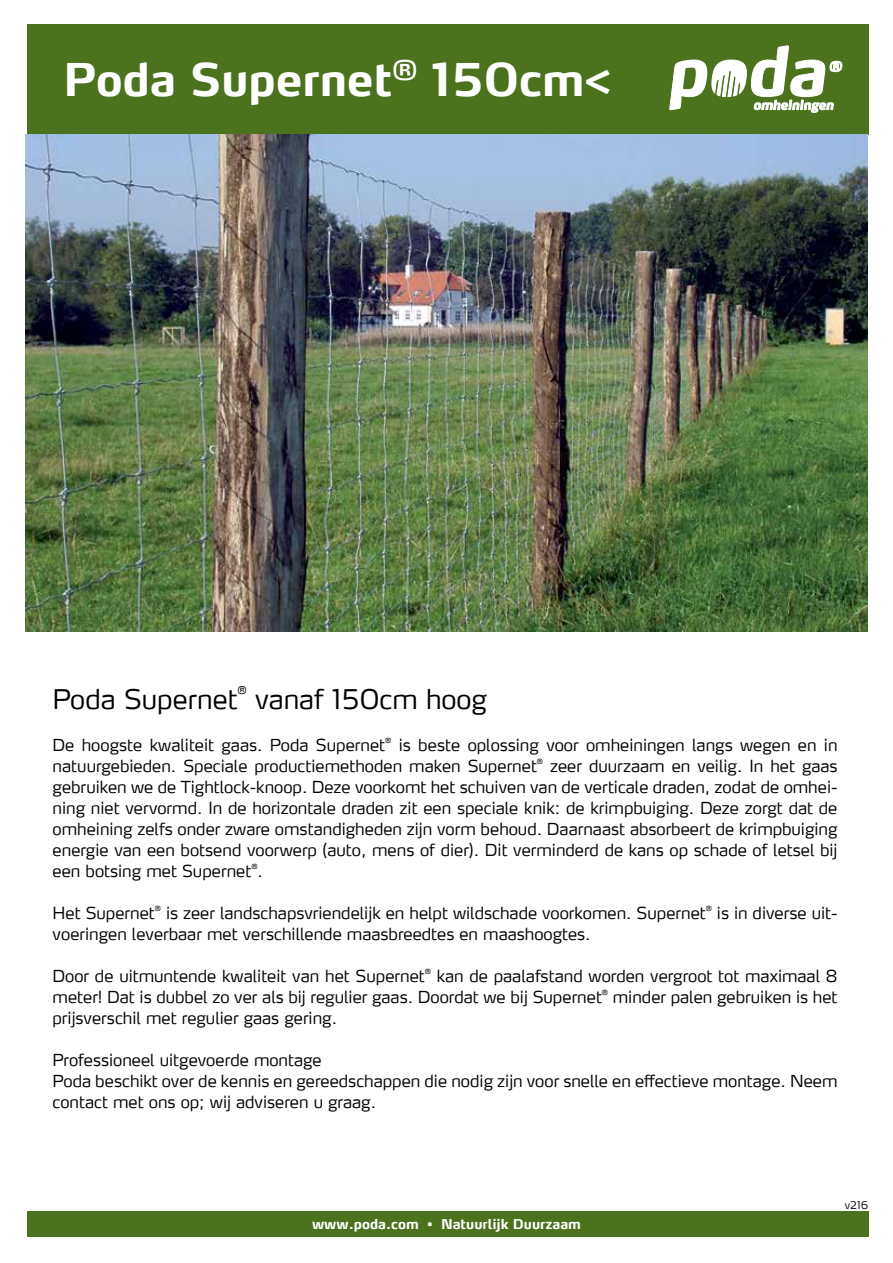
<style>
.page{position:relative;width:893px;height:1263px;background:#fff}
.page>*{position:absolute;margin:0;border:0;box-sizing:border-box;transform-origin:0 0}
.t1{font:700 45px "Max LF";color:#fff}
.t2{font:300 27px "Max LF";color:#000}
.t3{font:300 16.5px/21px "Max LF";color:#000}
.t4{font:700 13.5px "Max";color:#fff}
.t5{font:300 10.5px "Max LF";color:#000}
.t6{font:300 7.05px "Max LF";color:#000}
</style>
<div class="page">
<div style="left:27px;top:24px;width:842px;height:110px;background:#4c721d"></div>
<div style="left:27px;top:1211px;width:842px;height:26px;background:#4c721d"></div>
<svg style="left:669px;top:45px;width:173px;height:68px"></svg>
<img style="left:26px;top:134px;width:841px;height:497px">
<h1 class="t1" style="left:63px;top:51px;width:550px">Poda Supernet<sup>®</sup> 150cm&lt;</h1>
<h2 class="t2" style="left:53px;top:682px;width:186px">Poda Supernet</h2>
<p class="t5" style="left:237px;top:684px;width:11px">®</p>
<h2 class="t2" style="left:255px;top:682px;width:234px">vanaf 150cm hoog</h2>
<p class="t3" style="left:53px;top:734px;width:334px">De hoogste kwaliteit gaas. Poda Supernet</p>
<p class="t6" style="left:385px;top:736px;width:8px">®</p>
<p class="t3" style="left:53px;top:734px;width:786px;text-indent:346px">is beste oplossing voor omheiningen langs wegen en in natuurgebieden. Speciale productiemethoden maken Supernet</p>
<p class="t6" style="left:537px;top:757px;width:8px">®</p>
<p class="t3" style="left:53px;top:755px;width:786px;text-align:justify;text-indent:498px">zeer duurzaam en veilig. In het gaas gebruiken we de Tightlock-knoop. Deze voorkomt het schuiven van de verticale draden, zodat de omhei&shy;ning niet vervormd. In de horizontale draden zit een speciale knik: de krimpbuiging. Deze zorgt dat de omheining zelfs onder zware omstandigheden zijn vorm behoud. Daarnaast absorbeert de krimpbuiging energie van een botsend voorwerp (auto, mens of dier). Dit verminderd de kans op schade of letsel bij een botsing met Supernet .</p>
<p class="t6" style="left:251px;top:862px;width:8px">®</p>
<p class="t3" style="left:53px;top:902px;width:104px">Het Supernet</p>
<p class="t6" style="left:155px;top:904px;width:8px">®</p>
<p class="t3" style="left:166px;top:902px;width:541px">is zeer landschapsvriendelijk en helpt wildschade voorkomen. Supernet</p>
<p class="t6" style="left:706px;top:904px;width:8px">®</p>
<p class="t3" style="left:717px;top:902px;width:122px">is in diverse uit-</p>
<p class="t3" style="left:53px;top:923px;width:540px">voeringen leverbaar met verschillende maasbreedtes en maashoogtes.</p>
<p class="t3" style="left:53px;top:965px;width:374px">Door de uitmuntende kwaliteit van het Supernet</p>
<p class="t6" style="left:425px;top:967px;width:8px">®</p>
<p class="t3" style="left:53px;top:965px;width:786px;text-indent:384px">kan de paalafstand worden vergroot tot maximaal 8 meter! Dat is dubbel zo ver als bij regulier gaas. Doordat we bij Supernet</p>
<p class="t6" style="left:602px;top:988px;width:8px">®</p>
<p class="t3" style="left:613px;top:986px;width:226px">minder palen gebruiken is het</p>
<p class="t3" style="left:53px;top:1007px;width:286px">prijsverschil met regulier gaas gering.</p>
<p class="t3" style="left:53px;top:1049px;width:786px">Professioneel uitgevoerde montage<br>Poda beschikt over de kennis en gereedschappen die nodig zijn voor snelle en effectieve montage. Neem contact met ons op; wij adviseren u graag.</p>
<p class="t4" style="left:312px;top:1215px;width:270px">www.poda.com • Natuurlijk Duurzaam</p>
<p class="t5" style="left:845px;top:1198px;width:25px">v216</p>
</div>
